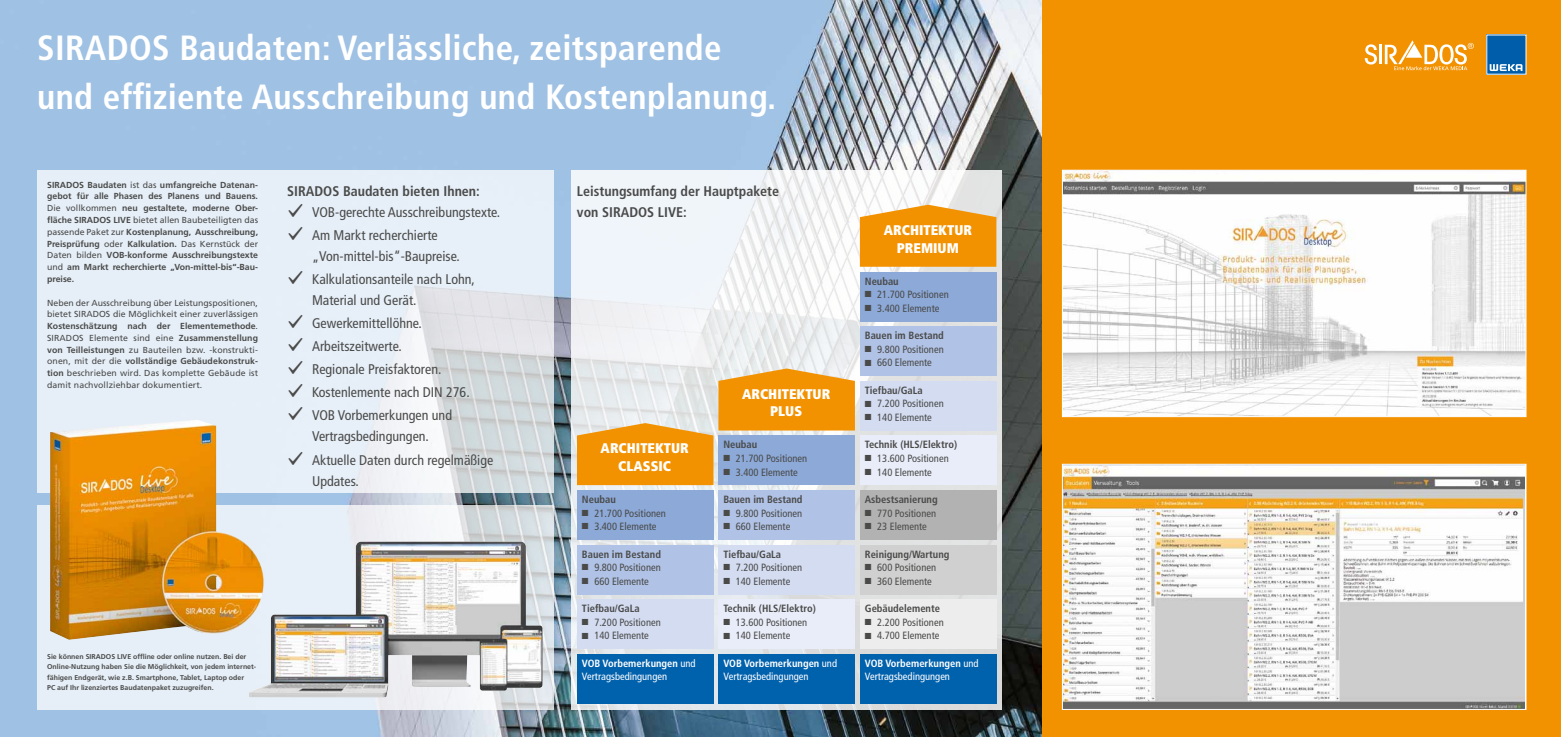
<style>
.page{position:relative;width:1561px;height:737px;background:#fff}
.page>*{position:absolute;margin:0;border:0;box-sizing:border-box;transform-origin:0 0}
.t1{font:700 condensed 35px/49px "Frutiger LT Std";letter-spacing:.01em;color:#fff}
.t2{font:condensed 14px/21px "Frutiger LT Std";color:#4a4a49}
.t3{font:700 condensed 14px/21px "Frutiger LT Std";color:#4a4a49}
.t4{font:900 condensed 14px/17.5px "Frutiger LT Std";color:#fff;text-align:center}
.t5{font:condensed 10.5px "Frutiger LT Std";color:#4a4a49}
.t6{font:700 condensed 10.5px "Frutiger LT Std";color:#4a4a49}
.t7{font:condensed 10.5px/13.7px "Frutiger LT Std";color:#fff}
.t8{font:700 8.75px/11.8px "Frutiger LT Std";color:#4a4a49;text-align:justify}
.t9{font:8.75px/11.8px "Frutiger LT Std";letter-spacing:.01em;color:#4a4a49;text-align:justify}
.t10{font:700 7px/10.5px "Frutiger LT Std";color:#4a4a49}
.s1{font-weight:400}
.s2{font-weight:700}
</style>
<div class="page">
<img style="left:0;top:0;width:1042px;height:737px">
<svg style="left:571px;top:170px;width:430px;height:539px;fill:#f0f3f6"></svg>
<div style="left:1042px;top:0;width:518px;height:737px;background:#f39200"></div>
<svg style="left:1364px;top:44px;width:12px;height:21px"></svg>
<div style="left:1378px;top:45px;width:3px;height:19px;border:1px solid #fff"></div>
<svg style="left:1384px;top:40px;width:89px;height:30px"></svg>
<svg style="left:1488px;top:37px;width:35px;height:35px"></svg>
<img style="left:1064px;top:466px;width:459px;height:241px">
<div style="left:1062px;top:464px;width:463px;height:245px;border:1px solid #fff"></div>
<div style="left:577px;top:654px;width:136px;height:49px;background:#0061ad"></div>
<div style="left:577px;top:599px;width:136px;height:50px;background:#d3dcf1"></div>
<div style="left:577px;top:544px;width:136px;height:50px;background:#b0c2e5"></div>
<div style="left:577px;top:490px;width:136px;height:49px;background:#8ca9d8"></div>
<svg style="left:577px;top:368px;width:277px;height:117px;background:#edb660"></svg>
<svg style="left:859px;top:205px;width:137px;height:62px;background:#f29b19"></svg>
<div style="left:718px;top:654px;width:136px;height:49px;background:#0061ad"></div>
<div style="left:718px;top:599px;width:136px;height:50px;background:#e9edf9"></div>
<div style="left:718px;top:544px;width:136px;height:50px;background:#d3dcf1"></div>
<div style="left:718px;top:490px;width:136px;height:49px;background:#b0c2e5"></div>
<div style="left:718px;top:435px;width:136px;height:50px;background:#8ca9d8"></div>
<div style="left:859px;top:654px;width:137px;height:49px;background:#0061ad"></div>
<div style="left:859px;top:599px;width:137px;height:50px;background:#ededed"></div>
<div style="left:859px;top:544px;width:137px;height:50px;background:#d0d0d0"></div>
<div style="left:859px;top:490px;width:137px;height:49px;background:#b3b2b2"></div>
<div style="left:859px;top:435px;width:137px;height:50px;background:#e9edf9"></div>
<div style="left:859px;top:381px;width:137px;height:49px;background:#d3dcf1"></div>
<div style="left:859px;top:326px;width:137px;height:50px;background:#b0c2e5"></div>
<div style="left:859px;top:272px;width:137px;height:49px;background:#8ca9d8"></div>
<img style="left:1064px;top:172px;width:459px;height:243px">
<div style="left:1062px;top:170px;width:463px;height:247px;border:1px solid #fff"></div>
<svg style="left:37px;top:170px;width:516px;height:322px;background:#e4ecf3"></svg>
<svg style="left:37px;top:505px;width:516px;height:204px;background:#e5ecf3"></svg>
<img style="left:249px;top:541px;width:293px;height:156px">
<img style="left:50px;top:419px;width:216px;height:221px">
<h1 class="t1" style="left:37px;top:23px;width:740px">SIRADOS Baudaten: Verlässliche, zeitsparende und effiziente Ausschreibung und Kostenplanung.</h1>
<p class="t8" style="left:47px;top:179px;width:212px">SIRADOS Baudaten <span class="s1">ist das</span> umfangreiche Datenan&shy;gebot für alle Phasen des Planens und Bauens.<br><span class="s1">Die vollkommen</span> neu gestaltete, moderne Ober&shy;fläche SIRADOS LIVE <span class="s1">bietet allen Baubeteiligten das passende Paket zur</span> Kostenplanung, Ausschreibung, Preisprüfung <span class="s1">oder</span> Kalkulation. <span class="s1">Das Kernstück der Daten bilden</span> VOB-konforme Ausschreibungstexte <span class="s1">und</span> am Markt recherchierte „Von-mittel-bis“-Bau&shy;preise.</p>
<p class="t9" style="left:47px;top:297px;width:212px">Neben der Ausschreibung über Leistungspositionen, bietet SIRADOS die Möglichkeit einer zuverlässigen <span class="s2">Kostenschätzung nach der Elementemethode</span>.<br>SIRADOS Elemente sind eine <span class="s2">Zusammenstellung von Teilleistungen</span> zu Bauteilen bzw. -konstrukti&shy;onen, mit der die <span class="s2">vollständige Gebäudekonstruk&shy;tion</span> beschrieben wird. Das komplette Gebäude ist damit nachvollziehbar dokumentiert.</p>
<h2 class="t3" style="left:287px;top:180px;width:194px">SIRADOS Baudaten bieten Ihnen:</h2>
<h2 class="t2" style="left:287px;top:201px;width:214px">✓ VOB-gerechte Ausschreibungstexte.</h2>
<h2 class="t2" style="left:312px;top:224px;width:149px;text-indent:-25px">✓ Am Markt recherchierte „Von-mittel-bis“-Baupreise.</h2>
<h2 class="t2" style="left:312px;top:268px;width:164px;text-indent:-25px">✓ Kalkulationsanteile nach Lohn,<br>Material und Gerät.</h2>
<h2 class="t2" style="left:287px;top:313px;width:136px">✓ Gewerkemittellöhne.</h2>
<h2 class="t2" style="left:287px;top:336px;width:116px">✓ Arbeitszeitwerte.</h2>
<h2 class="t2" style="left:287px;top:359px;width:156px">✓ Regionale Preisfaktoren.</h2>
<h2 class="t2" style="left:287px;top:382px;width:184px">✓ Kostenlemente nach DIN 276.</h2>
<h2 class="t2" style="left:287px;top:405px;width:166px;text-align:center">✓ VOB Vorbemerkungen und<br>Vertragsbedingungen.</h2>
<h2 class="t2" style="left:312px;top:449px;width:183px;text-indent:-25px">✓ Aktuelle Daten durch regelmäßige<br>Updates.</h2>
<p class="t10" style="left:47px;top:651px;width:211px">Sie können SIRADOS LIVE offline oder online nutzen. Bei der Online-Nutzung haben Sie die Möglichkeit, von jedem internet&shy;fähigen Endgerät, wie z.B. Smartphone, Tablet, Laptop oder<br>PC auf Ihr lizenziertes Baudatenpaket zuzugreifen.</p>
<h2 class="t3" style="left:577px;top:180px;width:204px">Leistungsumfang der Hauptpakete von SIRADOS LIVE:</h2>
<h2 class="t4" style="left:600px;top:440px;width:90px">ARCHITEKTUR<br>CLASSIC</h2>
<p class="t6" style="left:582px;top:493px;width:35px">Neubau</p>
<p class="t5" style="left:582px;top:507px;width:85px">■ 21.700 Positionen</p>
<p class="t5" style="left:582px;top:520px;width:76px">■ 3.400 Elemente</p>
<p class="t6" style="left:582px;top:547px;width:80px">Bauen im Bestand</p>
<p class="t5" style="left:582px;top:561px;width:80px">■ 9.800 Positionen</p>
<p class="t5" style="left:582px;top:575px;width:68px">■ 660 Elemente</p>
<p class="t6" style="left:582px;top:602px;width:59px">Tiefbau/GaLa</p>
<p class="t5" style="left:582px;top:616px;width:80px">■ 7.200 Positionen</p>
<p class="t5" style="left:582px;top:629px;width:68px">■ 140 Elemente</p>
<p class="t7" style="left:582px;top:656px;width:115px"><span class="s2">VOB Vorbemerkungen</span> und<br>Vertragsbedingungen</p>
<h2 class="t4" style="left:742px;top:385px;width:90px">ARCHITEKTUR<br>PLUS</h2>
<p class="t6" style="left:723px;top:438px;width:35px">Neubau</p>
<p class="t5" style="left:723px;top:452px;width:85px">■ 21.700 Positionen</p>
<p class="t5" style="left:723px;top:466px;width:76px">■ 3.400 Elemente</p>
<p class="t6" style="left:723px;top:493px;width:80px">Bauen im Bestand</p>
<p class="t5" style="left:723px;top:507px;width:80px">■ 9.800 Positionen</p>
<p class="t5" style="left:723px;top:520px;width:68px">■ 660 Elemente</p>
<p class="t6" style="left:723px;top:547px;width:59px">Tiefbau/GaLa</p>
<p class="t5" style="left:723px;top:561px;width:80px">■ 7.200 Positionen</p>
<p class="t5" style="left:723px;top:575px;width:68px">■ 140 Elemente</p>
<p class="t6" style="left:723px;top:602px;width:94px">Technik (HLS/Elektro)</p>
<p class="t5" style="left:723px;top:616px;width:85px">■ 13.600 Positionen</p>
<p class="t5" style="left:723px;top:629px;width:68px">■ 140 Elemente</p>
<p class="t7" style="left:723px;top:656px;width:115px"><span class="s2">VOB Vorbemerkungen</span> und<br>Vertragsbedingungen</p>
<h2 class="t4" style="left:883px;top:221px;width:90px">ARCHITEKTUR<br>PREMIUM</h2>
<p class="t6" style="left:864px;top:275px;width:35px">Neubau</p>
<p class="t5" style="left:864px;top:288px;width:85px">■ 21.700 Positionen</p>
<p class="t5" style="left:864px;top:302px;width:76px">■ 3.400 Elemente</p>
<p class="t6" style="left:864px;top:329px;width:80px">Bauen im Bestand</p>
<p class="t5" style="left:864px;top:343px;width:80px">■ 9.800 Positionen</p>
<p class="t5" style="left:864px;top:357px;width:68px">■ 660 Elemente</p>
<p class="t6" style="left:864px;top:384px;width:59px">Tiefbau/GaLa</p>
<p class="t5" style="left:864px;top:397px;width:80px">■ 7.200 Positionen</p>
<p class="t5" style="left:864px;top:411px;width:68px">■ 140 Elemente</p>
<p class="t6" style="left:864px;top:438px;width:94px">Technik (HLS/Elektro)</p>
<p class="t5" style="left:864px;top:452px;width:85px">■ 13.600 Positionen</p>
<p class="t5" style="left:864px;top:466px;width:68px">■ 140 Elemente</p>
<p class="t6" style="left:864px;top:493px;width:74px">Asbestsanierung</p>
<p class="t5" style="left:864px;top:507px;width:73px">■ 770 Positionen</p>
<p class="t5" style="left:864px;top:520px;width:63px">■ 23 Elemente</p>
<p class="t6" style="left:864px;top:547px;width:86px">Reinigung/Wartung</p>
<p class="t5" style="left:864px;top:561px;width:73px">■ 600 Positionen</p>
<p class="t5" style="left:864px;top:575px;width:68px">■ 360 Elemente</p>
<p class="t6" style="left:864px;top:602px;width:77px">Gebäudelemente</p>
<p class="t5" style="left:864px;top:616px;width:80px">■ 2.200 Positionen</p>
<p class="t5" style="left:864px;top:629px;width:76px">■ 4.700 Elemente</p>
<p class="t7" style="left:864px;top:656px;width:115px"><span class="s2">VOB Vorbemerkungen</span> und<br>Vertragsbedingungen</p>
</div>
